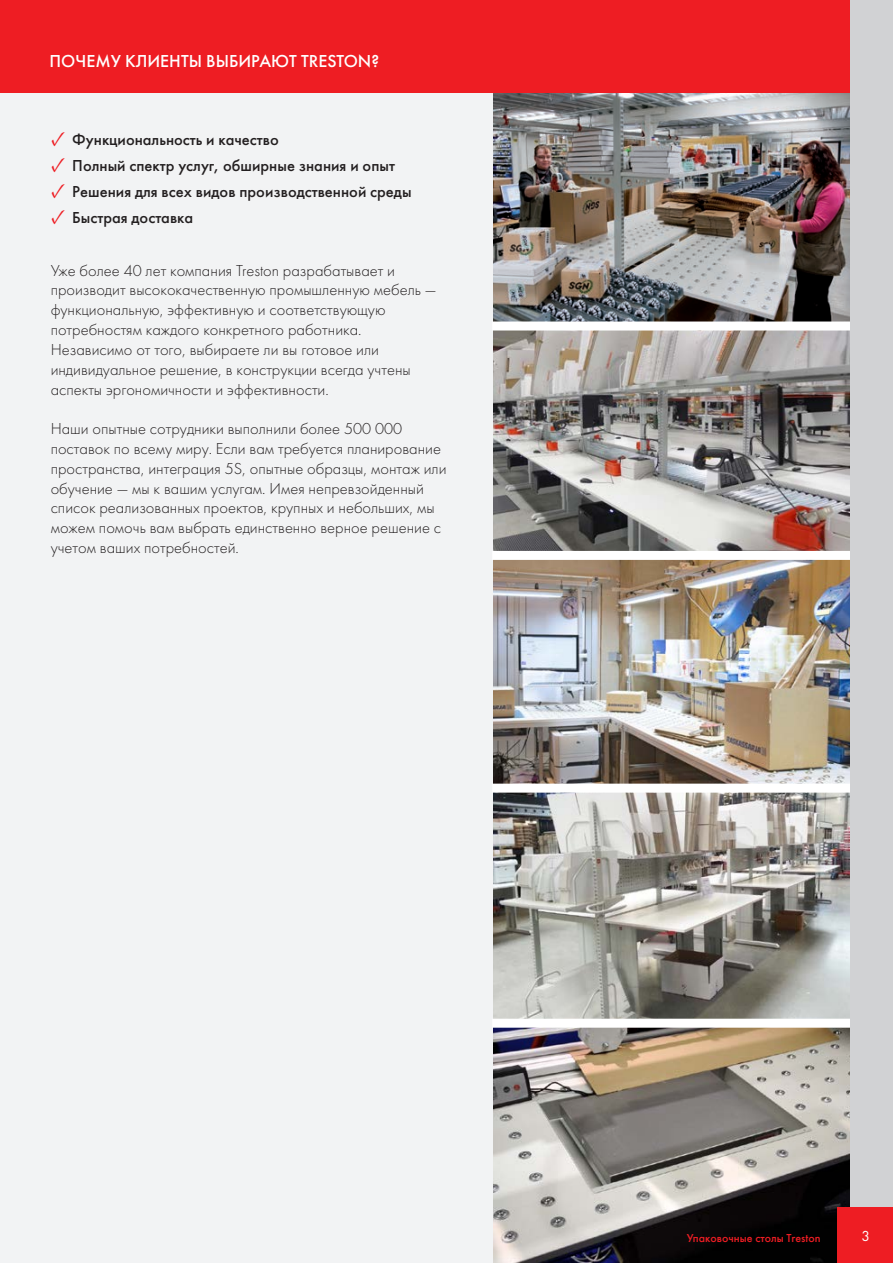
<style>
.page{position:relative;width:893px;height:1263px;background:#fff}
.page>*{position:absolute;margin:0;border:0;box-sizing:border-box;transform-origin:0 0}
.t1{font:500 18px "Futura";color:#fff}
.t2{font:300 16.5px/19.8px "Futura";color:#231f20}
.t3{font:500 16.5px "Futura";color:#231f20}
.t4{font:15px "Futura";color:#fff}
.t5{font:500 12px "Futura";color:#ee1d23}
.s1{font-family:"Minion Pro";font-weight:700;font-size:21px;color:#ee1d23}
</style>
<div class="page">
<div style="left:0;top:60px;width:859px;height:1203px;background:#f2f3f4"></div>
<img style="left:493px;top:560px;width:357px;height:224px">
<img style="left:493px;top:330px;width:357px;height:221px">
<img style="left:493px;top:1028px;width:357px;height:235px">
<img style="left:493px;top:793px;width:357px;height:226px">
<img style="left:493px;top:92px;width:357px;height:229px">
<div style="left:0;top:0;width:893px;height:92px;background:#ee1d23"></div>
<div style="left:492px;top:321px;width:401px;height:9px;background:#fff"></div>
<div style="left:492px;top:784px;width:401px;height:9px;background:#fff"></div>
<div style="left:492px;top:1019px;width:401px;height:9px;background:#fff"></div>
<div style="left:492px;top:551px;width:401px;height:9px;background:#fff"></div>
<div style="left:850px;top:0;width:43px;height:1263px;background:#d1d2d4"></div>
<div style="left:838px;top:1208px;width:55px;height:55px;background:#ee1d23"></div>
<p class="t1" style="left:50px;top:51px;width:331px">ПОЧЕМУ КЛИЕНТЫ ВЫБИРАЮТ TRESTON?</p>
<p class="t3" style="left:51px;top:129px;width:229px"><span class="s1">✓</span> Функциональность и качество</p>
<p class="t3" style="left:51px;top:156px;width:345px"><span class="s1">✓</span> Полный спектр услуг, обширные знания и опыт</p>
<p class="t3" style="left:51px;top:182px;width:362px"><span class="s1">✓</span> Решения для всех видов производственной среды</p>
<p class="t3" style="left:51px;top:208px;width:144px"><span class="s1">✓</span> Быстрая доставка</p>
<p class="t2" style="left:51px;top:260px;width:387px">Уже более 40 лет компания Treston разрабатывает и производит высококачественную промышленную мебель — функциональную, эффективную и соответствующую потребностям каждого конкретного работника.<br>Независимо от того, выбираете ли вы готовое или индивидуальное решение, в конструкции всегда учтены аспекты эргономичности и эффективности.</p>
<p class="t2" style="left:51px;top:419px;width:397px">Наши опытные сотрудники выполнили более 500 000 поставок по всему миру. Если вам требуется планирование пространства, интеграция 5S, опытные образцы, монтаж или обучение — мы к вашим услугам. Имея непревзойденный список реализованных проектов, крупных и небольших, мы можем помочь вам выбрать единственно верное решение с учетом ваших потребностей.</p>
<p class="t5" style="left:687px;top:1231px;width:135px">Упаковочные столы Treston</p>
<p class="t4" style="left:861px;top:1227px;width:10px">3</p>
</div>
